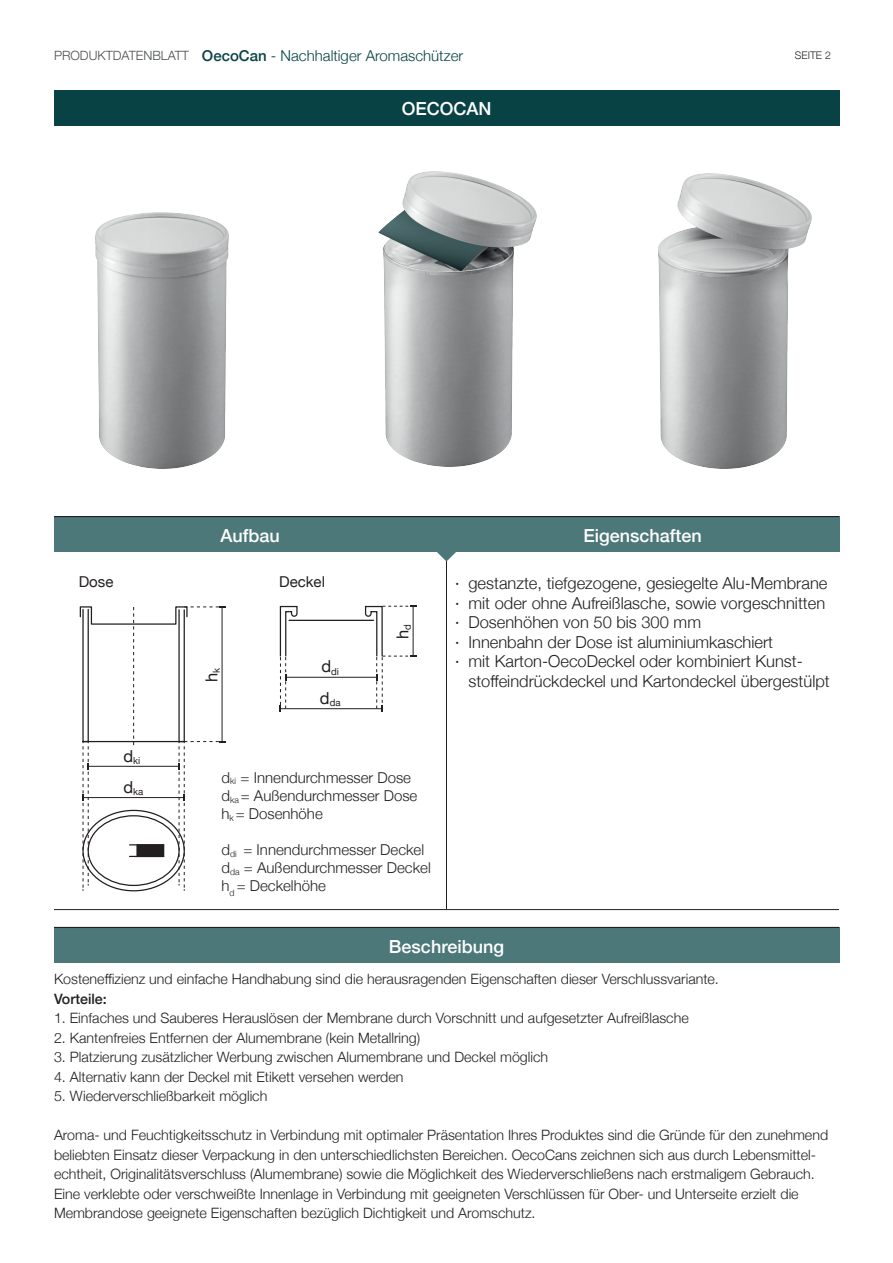
<style>
.page{position:relative;width:893px;height:1263px;background:#fff}
.page>*{position:absolute;margin:0;border:0;box-sizing:border-box;transform-origin:0 0}
.t1{font:500 18px "Helvetica Neue";color:#fff}
.t2{font:300 16.5px/19.5px "Helvetica Neue";color:#231f20}
.t3{font:16.5px "Helvetica Neue";color:#231f20}
.t4{font:300 15px "Helvetica Neue";color:#231f20}
.t5{font:300 15px "Helvetica Neue";color:#084244}
.t6{font:15px "Helvetica Neue";color:#231f20}
.t7{font:300 14.25px/19.5px "Helvetica Neue";color:#231f20}
.t8{font:500 14.25px "Helvetica Neue";color:#231f20}
.t9{font:300 10.5px "Helvetica Neue";color:#231f20}
.t10{font:9.6px "Helvetica Neue";color:#231f20}
.s1{font-size:12.75px;color:#4b4e50}
.s2{font-weight:500}
</style>
<div class="page">
<img style="left:378px;top:171px;width:158px;height:295px">
<img style="left:658px;top:173px;width:154px;height:295px">
<img style="left:95px;top:213px;width:134px;height:255px">
<hr style="left:446px;top:554px;width:1px;height:355px;background:#231f20">
<div style="left:54px;top:90px;width:785px;height:35px;background:#084244"></div>
<div style="left:54px;top:516px;width:785px;height:36px;background:#4c7879"></div>
<div style="left:54px;top:927px;width:785px;height:35px;background:#4c7879"></div>
<svg style="left:437px;top:552px;width:19px;height:9px"></svg>
<hr style="left:54px;top:516px;width:785px;height:1px;background:#231f20">
<hr style="left:54px;top:927px;width:785px;height:1px;background:#231f20">
<hr style="left:54px;top:909px;width:785px;height:1px;background:#231f20">
<svg style="left:79px;top:606px;width:146px;height:286px"></svg>
<hr style="left:286px;top:677px;width:91px;height:1px;background:#231f20">
<hr style="left:280px;top:708px;width:102px;height:1px;background:#231f20">
<svg style="left:279px;top:605px;width:19px;height:107px"></svg>
<svg style="left:364px;top:605px;width:52px;height:107px"></svg>
<hr style="left:289px;top:620px;width:84px;height:1px;background:#231f20">
<p class="t5" style="left:54px;top:43px;width:411px"><span class="s1">PRODUKTDATENBLATT</span> <span class="s2">OecoCan</span> - Nachhaltiger Aromaschützer</p>
<p class="t9" style="left:795px;top:46px;width:37px">SEITE 2</p>
<p class="t1" style="left:402px;top:94px;width:91px">OECOCAN</p>
<p class="t1" style="left:221px;top:521px;width:61px">Aufbau</p>
<p class="t1" style="left:584px;top:521px;width:120px">Eigenschaften</p>
<p class="t6" style="left:79px;top:571px;width:36px">Dose</p>
<p class="t6" style="left:279px;top:571px;width:47px">Deckel</p>
<p class="t2" style="left:456px;top:572px;width:373px"><sup>•</sup> gestanzte, tiefgezogene, gesiegelte Alu-Membrane</p>
<p class="t2" style="left:456px;top:592px;width:371px"><sup>•</sup> mit oder ohne Aufreißlasche, sowie vorgeschnitten</p>
<p class="t2" style="left:456px;top:611px;width:247px"><sup>•</sup> Dosenhöhen von 50 bis 300 mm</p>
<p class="t2" style="left:456px;top:631px;width:319px"><sup>•</sup> Innenbahn der Dose ist aluminiumkaschiert</p>
<p class="t2" style="left:468px;top:650px;width:363px;text-indent:-13px"><sup>•</sup> mit Karton-OecoDeckel oder kombiniert Kunst&shy;stoffeindrückdeckel und Kartondeckel übergestülpt</p>
<p class="t3" style="left:391px;top:639px;width:16px;rotate:-90deg">h<sub>d</sub></p>
<p class="t10" style="left:321px;top:664px;width:19px"><sup>d</sup>di</p>
<p class="t3" style="left:200px;top:682px;width:16px;rotate:-90deg">h<sub>k</sub></p>
<p class="t10" style="left:320px;top:696px;width:22px"><sup>d</sup>da</p>
<p class="t10" style="left:124px;top:754px;width:18px"><sup>d</sup>ki</p>
<p class="t10" style="left:124px;top:785px;width:21px"><sup>d</sup>ka</p>
<p class="t4" style="left:221px;top:765px;width:191px">d<sub>ki</sub> = Innendurchmesser Dose</p>
<p class="t4" style="left:221px;top:783px;width:197px">d<sub>ka</sub> = Außendurchmesser Dose</p>
<p class="t4" style="left:221px;top:801px;width:103px">h<sub>k</sub> = Dosenhöhe</p>
<p class="t4" style="left:221px;top:837px;width:204px">d<sub>di</sub> = Innendurchmesser Deckel</p>
<p class="t4" style="left:221px;top:855px;width:211px">d<sub>da</sub> = Außendurchmesser Deckel</p>
<p class="t4" style="left:221px;top:873px;width:106px">h<sub>d</sub> = Deckelhöhe</p>
<p class="t1" style="left:389px;top:932px;width:117px">Beschreibung</p>
<p class="t7" style="left:54px;top:968px;width:666px">Kosteneffizienz und einfache Handhabung sind die herausragenden Eigenschaften dieser Verschlussvariante.</p>
<p class="t8" style="left:54px;top:987px;width:54px">Vorteile:</p>
<p class="t7" style="left:54px;top:1007px;width:636px">1. Einfaches und Sauberes Herauslösen der Membrane durch Vorschnitt und aufgesetzter Aufreißlasche</p>
<p class="t7" style="left:54px;top:1027px;width:368px">2. Kantenfreies Entfernen der Alumembrane (kein Metallring)</p>
<p class="t7" style="left:54px;top:1046px;width:496px">3. Platzierung zusätzlicher Werbung zwischen Alumembrane und Deckel möglich</p>
<p class="t7" style="left:54px;top:1066px;width:351px">4. Alternativ kann der Deckel mit Etikett versehen werden</p>
<p class="t7" style="left:54px;top:1085px;width:215px">5. Wiederverschließbarkeit möglich</p>
<p class="t7" style="left:54px;top:1124px;width:776px">Aroma- und Feuchtigkeitsschutz in Verbindung mit optimaler Präsentation Ihres Produktes sind die Gründe für den zunehmend beliebten Einsatz dieser Verpackung in den unterschiedlichsten Bereichen. OecoCans zeichnen sich aus durch Lebensmittel&shy;echtheit, Originalitätsverschluss (Alumembrane) sowie die Möglichkeit des Wiederverschließens nach erstmaligem Gebrauch.<br>Eine verklebte oder verschweißte Innenlage in Verbindung mit geeigneten Verschlüssen für Ober- und Unterseite erzielt die Membrandose geeignete Eigenschaften bezüglich Dichtigkeit und Aromschutz.</p>
</div>
